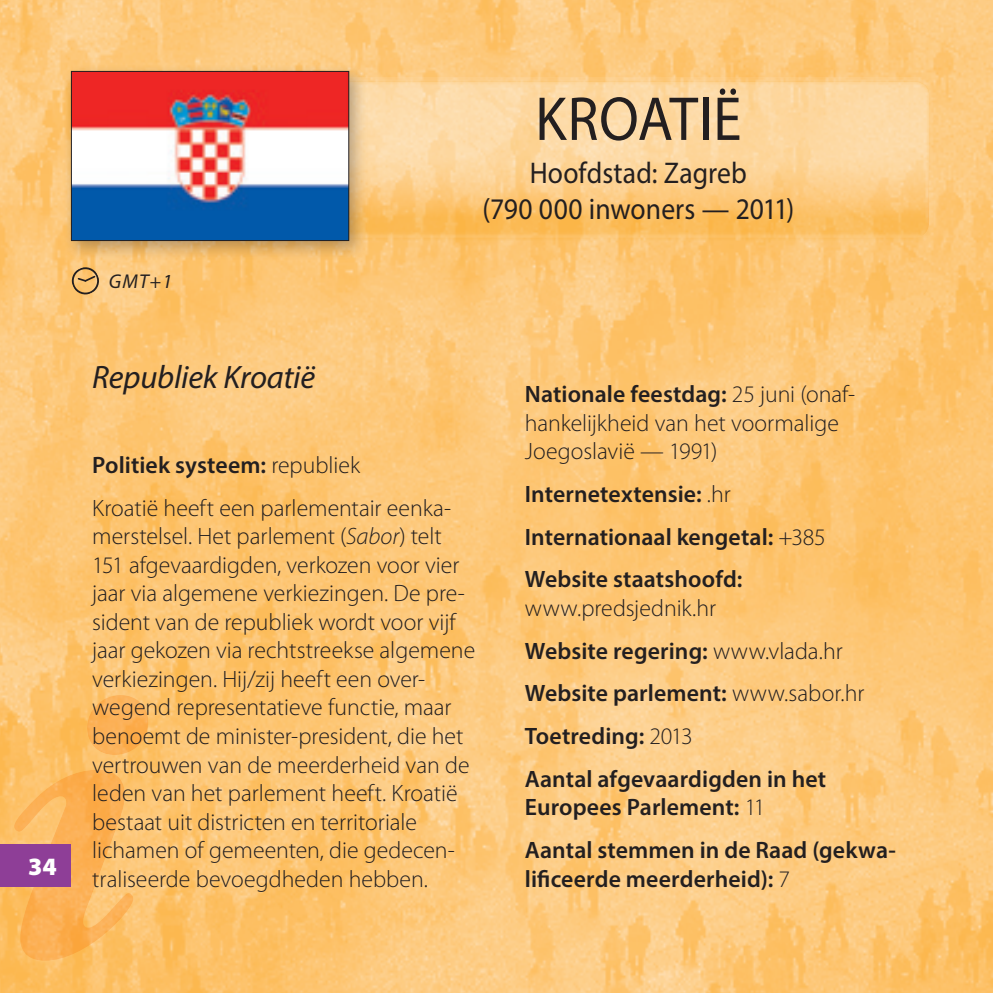
<style>
.page{position:relative;width:993px;height:993px;background:#fff}
.page>*{position:absolute;margin:0;border:0;box-sizing:border-box;transform-origin:0 0}
.country{font:62.5px "Myriad Pro";letter-spacing:.01em;color:#231f20;scale:.92 1}
.country_name{font:italic 32.5px "Myriad Pro";letter-spacing:-.01em;color:#231f20}
.capital{font:30px/36px "Myriad Pro";letter-spacing:.005em;color:#231f20;text-align:center;scale:.92 1}
.t1{font:900 25px "Myriad Pro";color:#fff}
.body{font:300 23.75px/28.5px "Myriad Pro";color:#231f20}
.body_nested{font:600 23.75px/28.5px "Myriad Pro";letter-spacing:.005em;color:#231f20}
.body_nested_first{font:300 23.75px/28.5px "Myriad Pro";color:#231f20}
.t2{font:italic 20px "Myriad Pro";color:#231f20}
.s1{font-weight:300}
.s2{font-style:italic}
.s3{font-weight:600}
</style>
<div class="page">
<img style="left:0;top:0;width:992px;height:992px">
<img style="left:14px;top:694px;width:134px;height:266px">
<div style="left:0;top:843px;width:71px;height:43px;background:#8e3e97"></div>
<div style="left:67px;top:87px;width:864px;height:154px;background:#fff;opacity:.5"></div>
<div style="left:69px;top:77px;width:863px;height:157px;background:#f9a71b;opacity:.5"></div>
<div style="left:62px;top:63px;width:306px;height:197px;background:#231f20;opacity:.3"></div>
<img style="left:73px;top:73px;width:274px;height:166px">
<div style="left:71px;top:71px;width:278px;height:170px;border:1px solid #231f20"></div>
<svg style="left:68px;top:264px;width:34px;height:31px"></svg>
<p class="t1" style="left:28px;top:851px;width:30px">34</p>
<p class="t2" style="left:109px;top:269px;width:65px">GMT+1</p>
<p class="country" style="left:535px;top:80px;width:226px">KROATIË</p>
<p class="capital" style="left:482px;top:154px;width:340px">Hoofdstad: Zagreb<br>(790 000 inwoners — 2011)</p>
<p class="country_name" style="left:92px;top:356px;width:224px">Republiek Kroatië</p>
<p class="body_nested" style="left:92px;top:450px;width:269px">Politiek systeem: <span class="s1">republiek</span></p>
<p class="body" style="left:92px;top:494px;width:384px">Kroatië heeft een parlementair eenka&shy;merstelsel. Het parlement (<span class="s2">Sabor</span>) telt 151 afgevaardigden, verkozen voor vier jaar via algemene verkiezingen. De pre&shy;sident van de republiek wordt voor vijf jaar gekozen via rechtstreekse algemene verkiezingen. Hij/zij heeft een over&shy;wegend representatieve functie, maar benoemt de minister-president, die het vertrouwen van de meerderheid van de leden van het parlement heeft. Kroatië bestaat uit districten en territoriale lichamen of gemeenten, die gedecen&shy;traliseerde bevoegdheden hebben.</p>
<p class="body_nested_first" style="left:524px;top:380px;width:331px"><span class="s3">Nationale feestdag:</span> 25 juni (onaf&shy;hankelijkheid van het voormalige<br>Joegoslavië — 1991)</p>
<p class="body_nested" style="left:524px;top:479px;width:207px">Internetextensie: <span class="s1">.hr</span></p>
<p class="body_nested" style="left:524px;top:521px;width:302px">Internationaal kengetal: <span class="s1">+385</span></p>
<p class="body_nested" style="left:524px;top:564px;width:219px">Website staatshoofd: <span class="s1">www.predsjednik.hr</span></p>
<p class="body_nested" style="left:524px;top:635px;width:319px">Website regering: <span class="s1">www.vlada.hr</span></p>
<p class="body_nested" style="left:524px;top:678px;width:341px">Website parlement: <span class="s1">www.sabor.hr</span></p>
<p class="body_nested" style="left:524px;top:721px;width:169px">Toetreding: <span class="s1">2013</span></p>
<p class="body_nested" style="left:524px;top:763px;width:303px">Aantal afgevaardigden in het<br>Europees Parlement: <span class="s1">11</span></p>
<p class="body_nested" style="left:524px;top:835px;width:372px">Aantal stemmen in de Raad (gekwa&shy;lificeerde meerderheid): <span class="s1">7</span></p>
</div>
